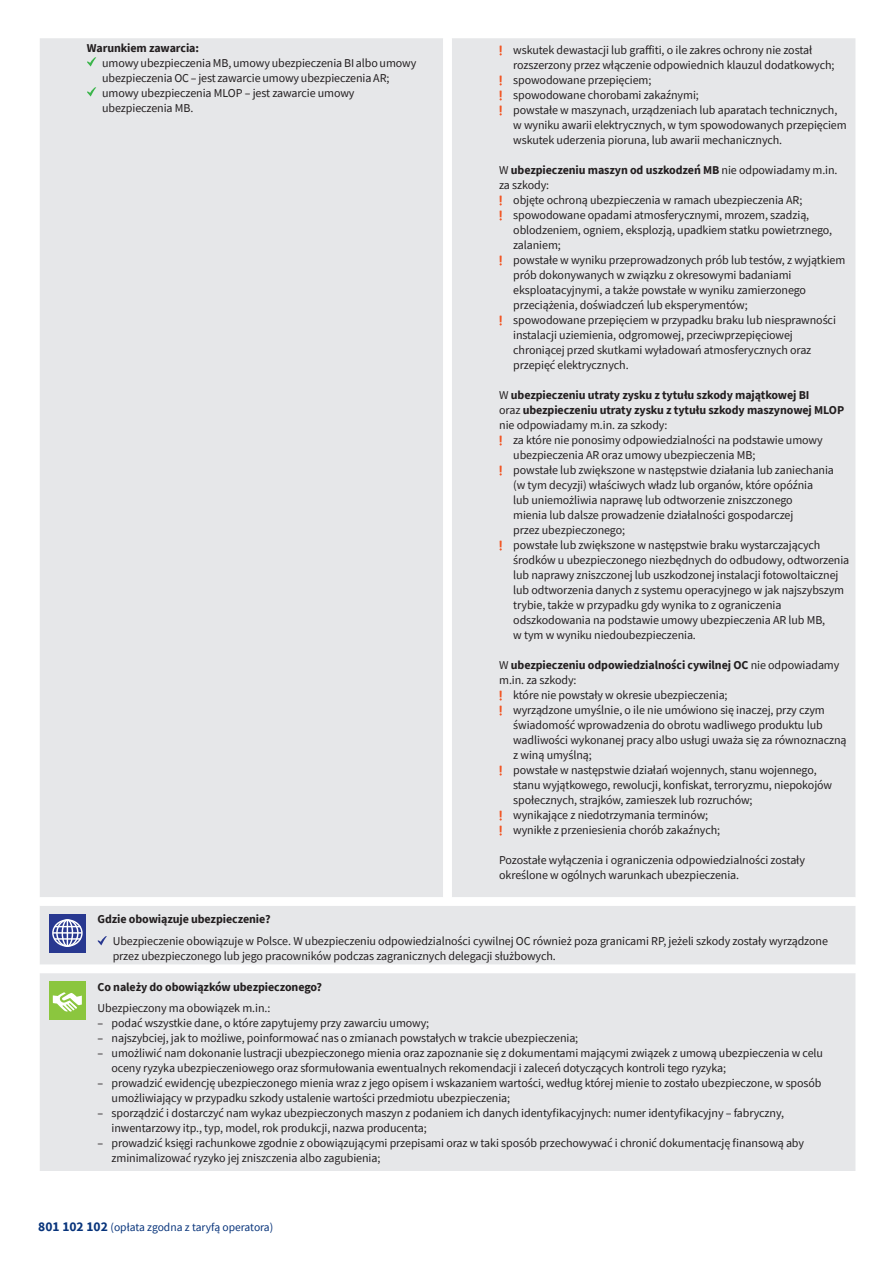
<style>
.page{position:relative;width:893px;height:1263px;background:#fff}
.page>*{position:absolute;margin:0;border:0;box-sizing:border-box;transform-origin:0 0}
._00_TEKST{font:12px/15px "Source Sans Pro";letter-spacing:-.01em;color:#231f20}
._00_TEKST-2{font:700 12px/15px "Source Sans Pro";letter-spacing:-.01em;color:#231f20}
._01_HASŁO{font:700 12px "Source Sans Pro";letter-spacing:-.01em;color:#231f20}
.PZU_PL{font:11.55px "Source Sans Pro";color:#08347b}
.s1{font-weight:400}
.s2{font-weight:700;font-size:13.5px}
</style>
<div class="page">
<div style="left:40px;top:906px;width:815px;height:265px;background:#e6e7e9"></div>
<div style="left:40px;top:38px;width:815px;height:859px;background:#e6e7e9"></div>
<svg style="left:40px;top:965px;width:815px;height:8px"></svg>
<svg style="left:87px;top:57px;width:9px;height:10px"></svg>
<svg style="left:87px;top:87px;width:9px;height:10px"></svg>
<svg style="left:500px;top:45px;width:2px;height:10px"></svg>
<svg style="left:500px;top:75px;width:2px;height:40px"></svg>
<svg style="left:500px;top:195px;width:2px;height:25px"></svg>
<svg style="left:500px;top:255px;width:2px;height:10px"></svg>
<svg style="left:500px;top:315px;width:2px;height:10px"></svg>
<svg style="left:500px;top:435px;width:2px;height:10px"></svg>
<svg style="left:500px;top:465px;width:2px;height:10px"></svg>
<svg style="left:500px;top:540px;width:2px;height:10px"></svg>
<svg style="left:500px;top:690px;width:2px;height:25px"></svg>
<svg style="left:500px;top:765px;width:2px;height:10px"></svg>
<svg style="left:500px;top:810px;width:2px;height:25px"></svg>
<div style="left:49px;top:914px;width:37px;height:38px;background:#283890"></div>
<div style="left:52px;top:919px;width:31px;height:28px;border:1px solid #fff;border-radius:50%"></div>
<div style="left:56px;top:919px;width:23px;height:28px;border:1px solid #fff;border-radius:50%"></div>
<div style="left:62px;top:919px;width:11px;height:28px;border:1px solid #fff;border-radius:50%"></div>
<svg style="left:55px;top:920px;width:26px;height:27px"></svg>
<hr style="left:55px;top:938px;width:26px;height:2px;background:#fff">
<hr style="left:53px;top:932px;width:29px;height:2px;background:#fff">
<svg style="left:98px;top:936px;width:9px;height:9px"></svg>
<div style="left:49px;top:982px;width:37px;height:38px;background:#8bc63e"></div>
<svg style="left:53px;top:992px;width:29px;height:20px"></svg>
<p class="_00_TEKST-2" style="left:87px;top:40px;width:114px">Warunkiem zawarcia:</p>
<p class="_00_TEKST" style="left:102px;top:55px;width:316px">umowy ubezpieczenia MB, umowy ubezpieczenia BI albo umowy ubezpieczenia OC – jest zawarcie umowy ubezpieczenia AR;</p>
<p class="_00_TEKST" style="left:102px;top:85px;width:254px">umowy ubezpieczenia MLOP – jest zawarcie umowy ubezpieczenia MB.</p>
<p class="_00_TEKST" style="left:513px;top:42px;width:323px">wskutek dewastacji lub graffiti, o ile zakres ochrony nie został rozszerzony przez włączenie odpowiednich klauzul dodatkowych;</p>
<p class="_00_TEKST" style="left:513px;top:72px;width:140px">spowodowane przepięciem;</p>
<p class="_00_TEKST" style="left:513px;top:87px;width:187px">spowodowane chorobami zakaźnymi;</p>
<p class="_00_TEKST" style="left:513px;top:102px;width:335px">powstałe w maszynach, urządzeniach lub aparatach technicznych, w wyniku awarii elektrycznych, w tym spowodowanych przepięciem wskutek uderzenia pioruna, lub awarii mechanicznych.</p>
<p class="_00_TEKST-2" style="left:499px;top:162px;width:340px"><span class="s1">W</span> ubezpieczeniu maszyn od uszkodzeń MB <span class="s1">nie odpowiadamy m.in. za szkody:</span></p>
<p class="_00_TEKST" style="left:513px;top:192px;width:291px">objęte ochroną ubezpieczenia w ramach ubezpieczenia AR;</p>
<p class="_00_TEKST" style="left:513px;top:207px;width:320px">spowodowane opadami atmosferycznymi, mrozem, szadzią, oblodzeniem, ogniem, eksplozją, upadkiem statku powietrznego, zalaniem;</p>
<p class="_00_TEKST" style="left:513px;top:252px;width:334px">powstałe w wyniku przeprowadzonych prób lub testów, z wyjątkiem prób dokonywanych w związku z okresowymi badaniami eksploatacyjnymi, a także powstałe w wyniku zamierzonego przeciążenia, doświadczeń lub eksperymentów;</p>
<p class="_00_TEKST" style="left:513px;top:312px;width:324px">spowodowane przepięciem w przypadku braku lub niesprawności instalacji uziemienia, odgromowej, przeciwprzepięciowej chroniącej przed skutkami wyładowań atmosferycznych oraz przepięć elektrycznych.</p>
<p class="_00_TEKST-2" style="left:499px;top:387px;width:346px"><span class="s1">W</span> ubezpieczeniu utraty zysku z tytułu szkody majątkowej BI<br><span class="s1">oraz</span> ubezpieczeniu utraty zysku z tytułu szkody maszynowej MLOP <span class="s1">nie odpowiadamy m.in. za szkody:</span></p>
<p class="_00_TEKST" style="left:513px;top:432px;width:311px">za które nie ponosimy odpowiedzialności na podstawie umowy ubezpieczenia AR oraz umowy ubezpieczenia MB;</p>
<p class="_00_TEKST" style="left:513px;top:462px;width:322px">powstałe lub zwiększone w następstwie działania lub zaniechania (w tym decyzji) właściwych władz lub organów, które opóźnia<br>lub uniemożliwia naprawę lub odtworzenie zniszczonego<br>mienia lub dalsze prowadzenie działalności gospodarczej<br>przez ubezpieczonego;</p>
<p class="_00_TEKST" style="left:513px;top:537px;width:337px">powstałe lub zwiększone w następstwie braku wystarczających środków u ubezpieczonego niezbędnych do odbudowy, odtworzenia lub naprawy zniszczonej lub uszkodzonej instalacji fotowoltaicznej lub odtworzenia danych z systemu operacyjnego w jak najszybszym trybie, także w przypadku gdy wynika to z ograniczenia odszkodowania na podstawie umowy ubezpieczenia AR lub MB,<br>w tym w wyniku niedoubezpieczenia.</p>
<p class="_00_TEKST-2" style="left:499px;top:657px;width:342px"><span class="s1">W</span> ubezpieczeniu odpowiedzialności cywilnej OC <span class="s1">nie odpowiadamy m.in. za szkody:</span></p>
<p class="_00_TEKST" style="left:513px;top:687px;width:216px">które nie powstały w okresie ubezpieczenia;</p>
<p class="_00_TEKST" style="left:513px;top:702px;width:335px">wyrządzone umyślnie, o ile nie umówiono się inaczej, przy czym świadomość wprowadzenia do obrotu wadliwego produktu lub wadliwości wykonanej pracy albo usługi uważa się za równoznaczną z winą umyślną;</p>
<p class="_00_TEKST" style="left:513px;top:762px;width:320px">powstałe w następstwie działań wojennych, stanu wojennego, stanu wyjątkowego, rewolucji, konfiskat, terroryzmu, niepokojów społecznych, strajków, zamieszek lub rozruchów;</p>
<p class="_00_TEKST" style="left:513px;top:807px;width:196px">wynikające z niedotrzymania terminów;</p>
<p class="_00_TEKST" style="left:513px;top:822px;width:208px">wynikłe z przeniesienia chorób zakaźnych;</p>
<p class="_00_TEKST" style="left:499px;top:852px;width:307px">Pozostałe wyłączenia i ograniczenia odpowiedzialności zostały określone w ogólnych warunkach ubezpieczenia.</p>
<p class="_01_HASŁO" style="left:98px;top:911px;width:175px">Gdzie obowiązuje ubezpieczenie?</p>
<p class="_00_TEKST" style="left:113px;top:934px;width:717px">Ubezpieczenie obowiązuje w Polsce. W ubezpieczeniu odpowiedzialności cywilnej OC również poza granicami RP, jeżeli szkody zostały wyrządzone przez ubezpieczonego lub jego pracowników podczas zagranicznych delegacji służbowych.</p>
<p class="_01_HASŁO" style="left:98px;top:978px;width:226px">Co należy do obowiązków ubezpieczonego?</p>
<p class="_00_TEKST" style="left:98px;top:1001px;width:174px">Ubezpieczony ma obowiązek m.in.:</p>
<p class="_00_TEKST" style="left:98px;top:1016px;width:333px">– podać wszystkie dane, o które zapytujemy przy zawarciu umowy;</p>
<p class="_00_TEKST" style="left:98px;top:1031px;width:482px">– najszybciej, jak to możliwe, poinformować nas o zmianach powstałych w trakcie ubezpieczenia;</p>
<p class="_00_TEKST" style="left:112px;top:1046px;width:713px;text-indent:-14px">– umożliwić nam dokonanie lustracji ubezpieczonego mienia oraz zapoznanie się z dokumentami mającymi związek z umową ubezpieczenia w celu oceny ryzyka ubezpieczeniowego oraz sformułowania ewentualnych rekomendacji i zaleceń dotyczących kontroli tego ryzyka;</p>
<p class="_00_TEKST" style="left:112px;top:1076px;width:711px;text-indent:-14px">– prowadzić ewidencję ubezpieczonego mienia wraz z jego opisem i wskazaniem wartości, według której mienie to zostało ubezpieczone, w sposób umożliwiający w przypadku szkody ustalenie wartości przedmiotu ubezpieczenia;</p>
<p class="_00_TEKST" style="left:112px;top:1106px;width:674px;text-indent:-14px">– sporządzić i dostarczyć nam wykaz ubezpieczonych maszyn z podaniem ich danych identyfikacyjnych: numer identyfikacyjny – fabryczny, inwentarzowy itp., typ, model, rok produkcji, nazwa producenta;</p>
<p class="_00_TEKST" style="left:112px;top:1136px;width:694px;text-indent:-14px">– prowadzić księgi rachunkowe zgodnie z obowiązującymi przepisami oraz w taki sposób przechowywać i chronić dokumentację finansową aby zminimalizować ryzyko jej zniszczenia albo zagubienia;</p>
<p class="PZU_PL" style="left:38px;top:1220px;width:237px"><span class="s2">801 102 102</span> (opłata zgodna z taryfą operatora)</p>
</div>
